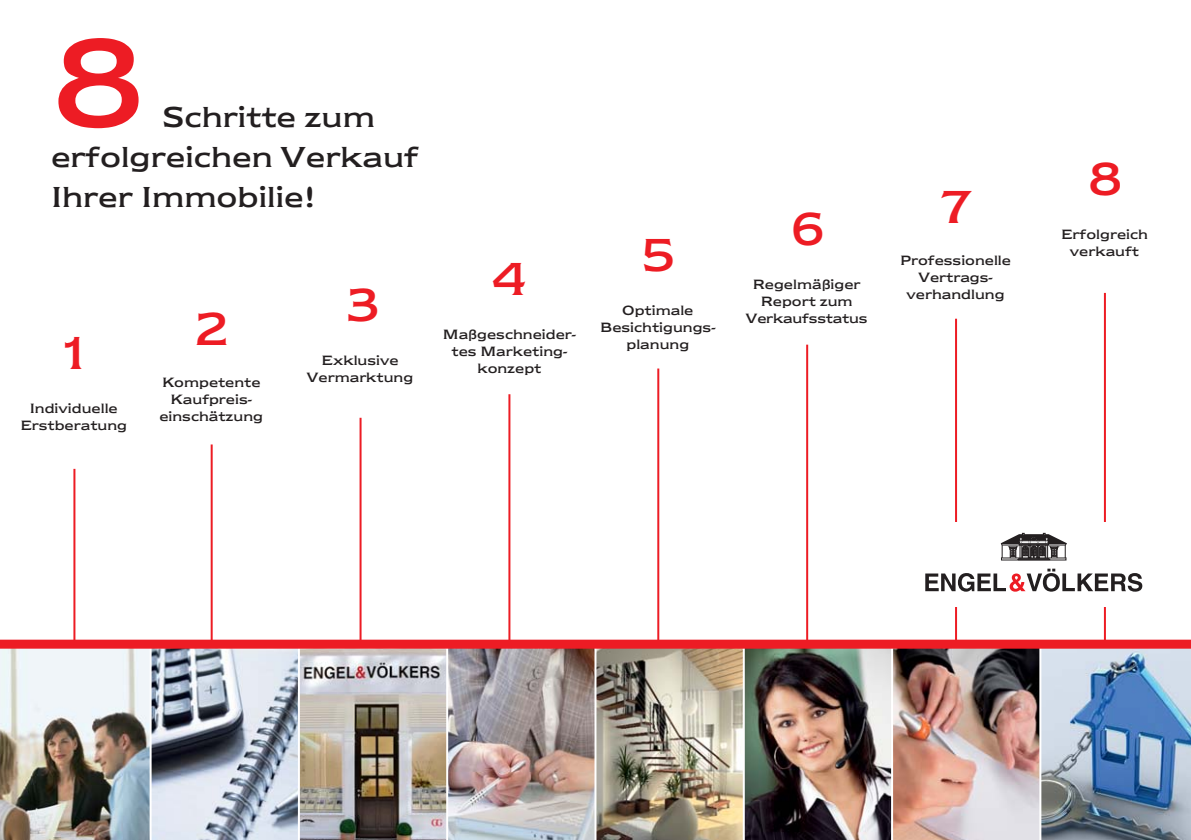
<style>
.page{position:relative;width:1191px;height:840px;background:#fff}
.page>*{position:absolute;margin:0;border:0;box-sizing:border-box;transform-origin:0 0}
.t1{font:130px "Newtext EFML";color:#ed1c24}
.t2{font:48px "Newtext EFML";color:#ed1c24}
.t3{font:30px/40px "Newtext EFML";color:#231f20}
.t4{font:14px/16.8px "Newtext EFML";color:#231f20;text-align:center}
</style>
<div class="page">
<hr style="left:73px;top:468px;width:2px;height:173px;background:#ed1c24">
<hr style="left:211px;top:444px;width:2px;height:197px;background:#ed1c24">
<hr style="left:359px;top:417px;width:2px;height:224px;background:#ed1c24">
<hr style="left:508px;top:394px;width:2px;height:247px;background:#ed1c24">
<hr style="left:657px;top:368px;width:2px;height:273px;background:#ed1c24">
<hr style="left:806px;top:344px;width:2px;height:297px;background:#ed1c24">
<hr style="left:955px;top:318px;width:2px;height:323px;background:#ed1c24">
<hr style="left:1104px;top:293px;width:2px;height:348px;background:#ed1c24">
<img style="left:0;top:648px;width:150px;height:191px">
<svg style="left:152px;top:648px;width:146px;height:191px;background:#a4acb9"></svg>
<img style="left:300px;top:648px;width:146px;height:191px">
<img style="left:448px;top:648px;width:146px;height:191px">
<img style="left:596px;top:648px;width:147px;height:191px">
<img style="left:745px;top:648px;width:146px;height:191px">
<img style="left:893px;top:648px;width:146px;height:191px">
<img style="left:1041px;top:648px;width:149px;height:191px">
<div style="left:0;top:639px;width:1190px;height:9px;background:#ed1c24"></div>
<div style="left:915px;top:522px;width:236px;height:84px;background:#fff"></div>
<svg style="left:925px;top:568px;width:217px;height:23px"></svg>
<svg style="left:1000px;top:533px;width:67px;height:27px"></svg>
<h1 class="t1" style="left:51px;top:40px;width:97px">8</h1>
<h3 class="t3" style="left:51px;top:99px;width:369px;text-indent:112px">Schritte zum erfolgreichen Verkauf<br>Ihrer Immobilie!</h3>
<h2 class="t2" style="left:57px;top:337px;width:37px">1</h2>
<p class="t4" style="left:20px;top:401px;width:108px">Individuelle<br>Erstberatung</p>
<h2 class="t2" style="left:195px;top:313px;width:37px">2</h2>
<p class="t4" style="left:159px;top:375px;width:105px">Kompetente<br>Kaufpreis&shy;einschätzung</p>
<h2 class="t2" style="left:345px;top:289px;width:37px">3</h2>
<p class="t4" style="left:307px;top:353px;width:108px">Exklusive<br>Vermarktung</p>
<h2 class="t2" style="left:492px;top:263px;width:37px">4</h2>
<p class="t4" style="left:443px;top:327px;width:135px">Maßgeschneider&shy;tes Marketing&shy;konzept</p>
<h2 class="t2" style="left:641px;top:239px;width:37px">5</h2>
<p class="t4" style="left:600px;top:303px;width:117px">Optimale<br>Besichtigungs&shy;planung</p>
<h2 class="t2" style="left:790px;top:213px;width:37px">6</h2>
<p class="t4" style="left:746px;top:277px;width:123px">Regelmäßiger<br>Report zum<br>Verkaufsstatus</p>
<h2 class="t2" style="left:939px;top:191px;width:37px">7</h2>
<p class="t4" style="left:900px;top:253px;width:112px">Professionelle<br>Vertrags&shy;verhandlung</p>
<h2 class="t2" style="left:1087px;top:163px;width:37px">8</h2>
<p class="t4" style="left:1061px;top:227px;width:88px">Erfolgreich verkauft</p>
</div>
